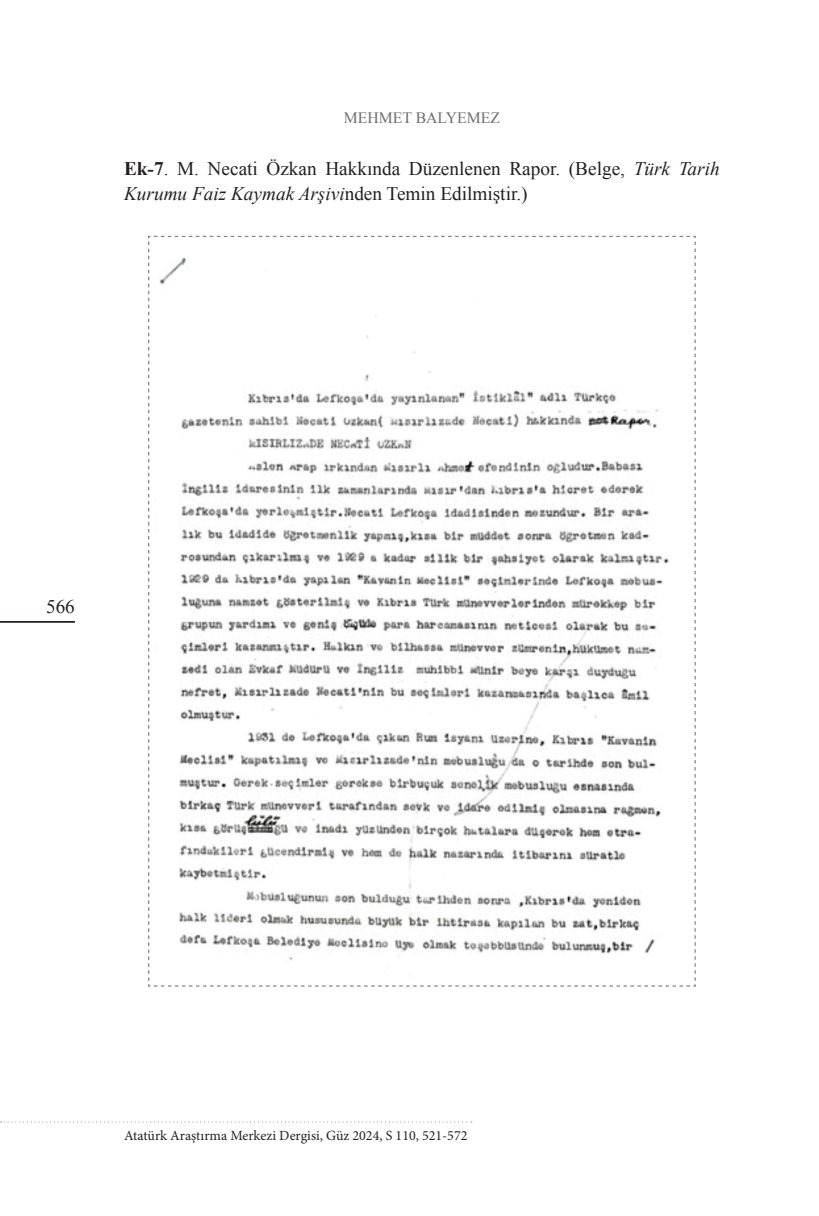
<style>
.page{position:relative;width:819px;height:1216px;background:#fff}
.page>*{position:absolute;margin:0;border:0;box-sizing:border-box;transform-origin:0 0}
.t1{font:19.25px/25.4px "Times New Roman";color:#231f20}
.t2{font:15.75px "Times New Roman";color:#6c6d70}
.t3{font:14px "Minion Pro";color:#231f20}
.s1{font-weight:700}
.s2{font-style:italic}
</style>
<div class="page">
<svg style="left:1px;top:1121px;width:471px;height:1px"></svg>
<hr style="left:0;top:621px;width:75px;height:1px;background:#231f20">
<svg style="left:148px;top:235px;width:548px;height:752px"></svg>
<img style="left:154px;top:243px;width:533px;height:735px">
<p class="t2" style="left:344px;top:107px;width:158px">MEHMET BALYEMEZ</p>
<p class="t1" style="left:124px;top:155px;width:597px"><span class="s1">Ek-7</span>. M. Necati Özkan Hakkında Düzenlenen Rapor. (Belge, <span class="s2">Türk Tarih<br>Kurumu Faiz Kaymak Arşivi</span>nden Temin Edilmiştir.)</p>
<p class="t1" style="left:46px;top:593px;width:30px">566</p>
<p class="t3" style="left:124px;top:1125px;width:345px">Atatürk Araştırma Merkezi Dergisi, Güz 2024, S 110, 521-572</p>
</div>
